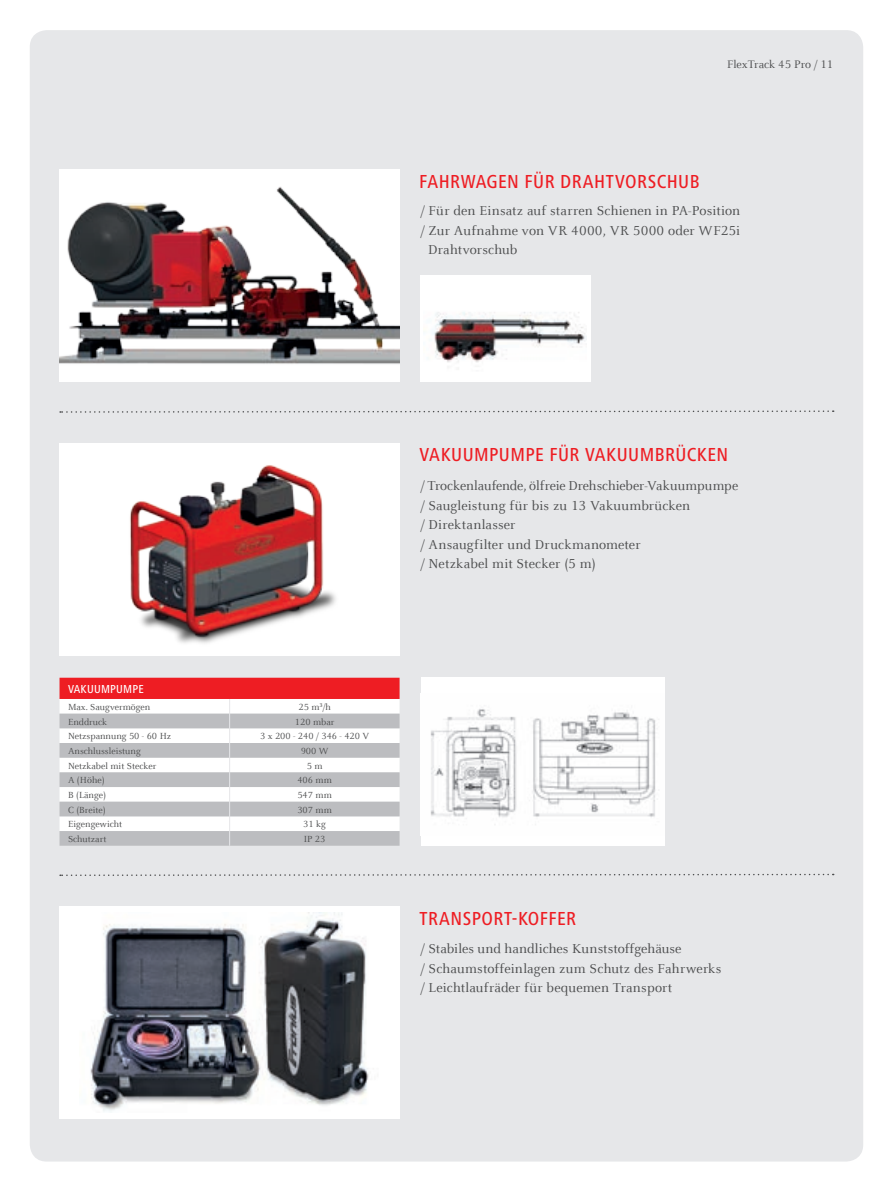
<style>
.page{position:relative;width:893px;height:1191px;background:#fff}
.page>*{position:absolute;margin:0;border:0;box-sizing:border-box;transform-origin:0 0}
.t1{font:500 condensed 19.5px "Frutiger Next LTW1 G";letter-spacing:.025em;color:#ee1d23}
.t2{font:14.25px/19.5px "Celeste Offc Pro";letter-spacing:.005em;color:#4b4c4d}
.t3{font:12px "Celeste Offc Pro";color:#4b4c4d}
.t4{font:500 condensed 12px "Frutiger Next LTW1 G";letter-spacing:.02em;color:#fff}
.t5{font:9.75px "Celeste Offc Pro";color:#4b4c4d}
</style>
<div class="page">
<div style="left:30px;top:30px;width:833px;height:1131px;background:#e6e7e9;border-radius:17px"></div>
<div style="left:59px;top:169px;width:340px;height:213px;background:#fff"></div>
<img style="left:59px;top:187px;width:340px;height:177px">
<svg style="left:60px;top:677px;width:340px;height:168px;background:#dfc5c7"></svg>
<div style="left:421px;top:677px;width:243px;height:168px;background:#fff"></div>
<img style="left:430px;top:709px;width:226px;height:116px">
<svg style="left:60px;top:410px;width:774px;height:3px"></svg>
<div style="left:421px;top:275px;width:170px;height:107px;background:#fff"></div>
<img style="left:432px;top:312px;width:154px;height:50px">
<div style="left:59px;top:443px;width:340px;height:213px;background:#fff"></div>
<img style="left:130px;top:465px;width:206px;height:179px">
<div style="left:59px;top:906px;width:341px;height:213px;background:#fff"></div>
<img style="left:90px;top:912px;width:279px;height:200px">
<svg style="left:60px;top:873px;width:774px;height:3px"></svg>
<p class="t3" style="left:727px;top:57px;width:108px">FlexTrack 45 Pro / 11</p>
<h1 class="t1" style="left:419px;top:170px;width:282px">FAHRWAGEN FÜR DRAHTVORSCHUB</h1>
<p class="t2" style="left:421px;top:201px;width:321px">/ Für den Einsatz auf starren Schienen in PA-Position</p>
<p class="t2" style="left:421px;top:220px;width:321px">/ Zur Aufnahme von VR 4000, VR 5000 oder WF25i</p>
<p class="t2" style="left:428px;top:240px;width:91px">Drahtvorschub</p>
<p class="t4" style="left:68px;top:682px;width:77px">VAKUUMPUMPE</p>
<p class="t5" style="left:68px;top:701px;width:84px">Max. Saugvermögen</p>
<p class="t5" style="left:298px;top:701px;width:34px">25 m³/h</p>
<p class="t5" style="left:68px;top:715px;width:41px">Enddruck</p>
<p class="t5" style="left:295px;top:715px;width:41px">120 mbar</p>
<p class="t5" style="left:68px;top:730px;width:105px">Netzspannung 50 - 60 Hz</p>
<p class="t5" style="left:260px;top:730px;width:111px">3 x 200 - 240 / 346 - 420 V</p>
<p class="t5" style="left:68px;top:745px;width:74px">Anschlussleistung</p>
<p class="t5" style="left:301px;top:745px;width:29px">900 W</p>
<p class="t5" style="left:68px;top:759px;width:90px">Netzkabel mit Stecker</p>
<p class="t5" style="left:307px;top:759px;width:17px">5 m</p>
<p class="t5" style="left:68px;top:774px;width:38px">A (Höhe)</p>
<p class="t5" style="left:297px;top:774px;width:36px">406 mm</p>
<p class="t5" style="left:68px;top:789px;width:40px">B (Länge)</p>
<p class="t5" style="left:297px;top:789px;width:36px">547 mm</p>
<p class="t5" style="left:68px;top:803px;width:39px">C (Breite)</p>
<p class="t5" style="left:297px;top:803px;width:36px">307 mm</p>
<p class="t5" style="left:68px;top:818px;width:56px">Eigengewicht</p>
<p class="t5" style="left:303px;top:818px;width:24px">31 kg</p>
<p class="t5" style="left:68px;top:833px;width:40px">Schutzart</p>
<p class="t5" style="left:304px;top:833px;width:23px">IP 23</p>
<h1 class="t1" style="left:420px;top:444px;width:310px">VAKUUMPUMPE FÜR VAKUUMBRÜCKEN</h1>
<p class="t2" style="left:421px;top:476px;width:319px">/ Trockenlaufende, ölfreie Drehschieber-Vakuumpumpe / Saugleistung für bis zu 13 Vakuumbrücken<br>/ Direktanlasser<br>/ Ansaugfilter und Druckmanometer<br>/ Netzkabel mit Stecker (5 m)</p>
<h1 class="t1" style="left:420px;top:907px;width:158px">TRANSPORT-KOFFER</h1>
<p class="t2" style="left:421px;top:939px;width:302px">/ Stabiles und handliches Kunststoffgehäuse<br>/ Schaumstoffeinlagen zum Schutz des Fahrwerks / Leichtlaufräder für bequemen Transport</p>
</div>
